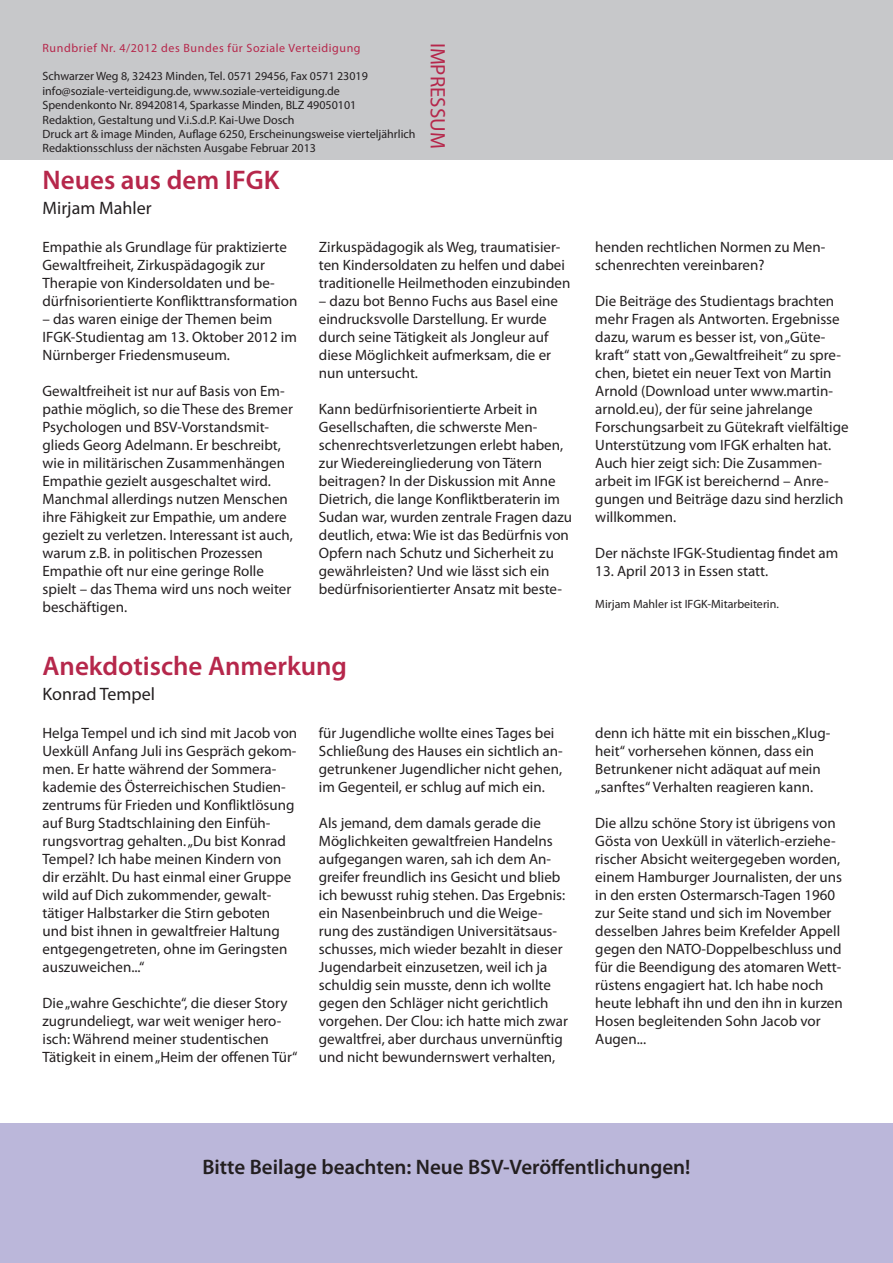
<style>
.page{position:relative;width:893px;height:1263px;background:#fff}
.page>*{position:absolute;margin:0;border:0;box-sizing:border-box;transform-origin:0 0}
.t1{font:600 27px "Myriad Pro";color:#b6274b}
.t2{font:600 21px "Myriad Pro";color:#231f20}
.t3{font:21px "Myriad Pro";color:#b6274b}
.t4{font:18px "Myriad Pro";color:#231f20}
.t5{font:15px/18px "Myriad Pro";color:#231f20}
.t6{font:12px/14.4px "Myriad Pro";color:#231f20}
.t7{font:12px "Myriad Pro";letter-spacing:.05em;color:#b6274b}
</style>
<div class="page">
<div style="left:0;top:0;width:893px;height:159px;background:#c7c8ca"></div>
<div style="left:0;top:1123px;width:893px;height:140px;background:#bbb7da"></div>
<p class="t7" style="left:43px;top:40px;width:320px">Rundbrief Nr. 4/2012 des Bundes für Soziale Verteidigung</p>
<p class="t6" style="left:43px;top:69px;width:374px">Schwarzer Weg 8, 32423 Minden, Tel. 0571 29456, Fax 0571 23019 info@soziale-verteidigung.de, www.soziale-verteidigung.de Spendenkonto Nr. 89420814, Sparkasse Minden, BLZ 49050101<br>Redaktion, Gestaltung und V.i.S.d.P. Kai-Uwe Dosch<br>Druck art &amp; image Minden, Auflage 6250, Erscheinungsweise vierteljährlich Redaktionsschluss der nächsten Ausgabe Februar 2013</p>
<h1 class="t1" style="left:43px;top:163px;width:238px">Neues aus dem IFGK</h1>
<p class="t4" style="left:43px;top:197px;width:111px">Mirjam Mahler</p>
<h2 class="t3" style="left:451px;top:43px;width:107px;rotate:90deg">IMPRESSUM</h2>
<p class="t5" style="left:43px;top:238px;width:256px">Empathie als Grundlage für praktizierte Gewaltfreiheit, Zirkuspädagogik zur Therapie von Kindersoldaten und be&shy;dürfnisorientierte Konflikttransformation</p>
<p class="t5" style="left:43px;top:310px;width:256px">– das waren einige der Themen beim<br>IFGK-Studientag am 13. Oktober 2012 im<br>Nürnberger Friedensmuseum.</p>
<p class="t5" style="left:43px;top:382px;width:252px">Gewaltfreiheit ist nur auf Basis von Em&shy;pathie möglich, so die These des Bremer Psychologen und BSV-Vorstandsmit&shy;glieds Georg Adelmann. Er beschreibt, wie in militärischen Zusammenhängen Empathie gezielt ausgeschaltet wird.<br>Manchmal allerdings nutzen Menschen ihre Fähigkeit zur Empathie, um andere gezielt zu verletzen. Interessant ist auch, warum z.B. in politischen Prozessen Empathie oft nur eine geringe Rolle spielt – das Thema wird uns noch weiter beschäftigen.</p>
<p class="t5" style="left:319px;top:238px;width:253px">Zirkuspädagogik als Weg, traumatisier&shy;ten Kindersoldaten zu helfen und dabei traditionelle Heilmethoden einzubinden</p>
<p class="t5" style="left:319px;top:292px;width:241px">– dazu bot Benno Fuchs aus Basel eine eindrucksvolle Darstellung. Er wurde durch seine Tätigkeit als Jongleur auf diese Möglichkeit aufmerksam, die er nun untersucht.</p>
<p class="t5" style="left:319px;top:400px;width:255px">Kann bedürfnisorientierte Arbeit in Gesellschaften, die schwerste Men&shy;schenrechtsverletzungen erlebt haben, zur Wiedereingliederung von Tätern beitragen? In der Diskussion mit Anne Dietrich, die lange Konfliktberaterin im Sudan war, wurden zentrale Fragen dazu deutlich, etwa: Wie ist das Bedürfnis von Opfern nach Schutz und Sicherheit zu gewährleisten? Und wie lässt sich ein bedürfnisorientierter Ansatz mit beste-</p>
<h1 class="t1" style="left:43px;top:649px;width:306px">Anekdotische Anmerkung</h1>
<p class="t4" style="left:43px;top:683px;width:114px">Konrad Tempel</p>
<p class="t5" style="left:43px;top:724px;width:256px">Helga Tempel und ich sind mit Jacob von Uexküll Anfang Juli ins Gespräch gekom&shy;men. Er hatte während der Sommera&shy;kademie des Österreichischen Studien&shy;zentrums für Frieden und Konfliktlösung auf Burg Stadtschlaining den Einfüh&shy;rungsvortrag gehalten. „Du bist Konrad Tempel? Ich habe meinen Kindern von dir erzählt. Du hast einmal einer Gruppe wild auf Dich zukommender, gewalt&shy;tätiger Halbstarker die Stirn geboten und bist ihnen in gewaltfreier Haltung entgegengetreten, ohne im Geringsten auszuweichen...“</p>
<p class="t5" style="left:43px;top:994px;width:257px">Die „wahre Geschichte“, die dieser Story zugrundeliegt, war weit weniger hero&shy;isch: Während meiner studentischen Tätigkeit in einem „Heim der offenen Tür“</p>
<p class="t5" style="left:319px;top:724px;width:245px">für Jugendliche wollte eines Tages bei Schließung des Hauses ein sichtlich an&shy;getrunkener Jugendlicher nicht gehen, im Gegenteil, er schlug auf mich ein.</p>
<p class="t5" style="left:319px;top:814px;width:251px">Als jemand, dem damals gerade die Möglichkeiten gewaltfreien Handelns aufgegangen waren, sah ich dem An&shy;greifer freundlich ins Gesicht und blieb ich bewusst ruhig stehen. Das Ergebnis: ein Nasenbeinbruch und die Weige&shy;rung des zuständigen Universitätsaus&shy;schusses, mich wieder bezahlt in dieser Jugendarbeit einzusetzen, weil ich ja schuldig sein musste, denn ich wollte gegen den Schläger nicht gerichtlich vorgehen. Der Clou: ich hatte mich zwar gewaltfrei, aber durchaus unvernünftig und nicht bewundernswert verhalten,</p>
<p class="t5" style="left:595px;top:238px;width:232px">henden rechtlichen Normen zu Men&shy;schenrechten vereinbaren?</p>
<p class="t5" style="left:595px;top:292px;width:255px">Die Beiträge des Studientags brachten mehr Fragen als Antworten. Ergebnisse dazu, warum es besser ist, von „Güte&shy;kraft“ statt von „Gewaltfreiheit“ zu spre&shy;chen, bietet ein neuer Text von Martin Arnold (Download unter www.martin&shy;arnold.eu), der für seine jahrelange Forschungsarbeit zu Gütekraft vielfältige Unterstützung vom IFGK erhalten hat.<br>Auch hier zeigt sich: Die Zusammen&shy;arbeit im IFGK ist bereichernd – Anre&shy;gungen und Beiträge dazu sind herzlich willkommen.</p>
<p class="t5" style="left:595px;top:544px;width:244px">Der nächste IFGK-Studientag findet am</p>
<p class="t5" style="left:595px;top:562px;width:174px">13. April 2013 in Essen statt.</p>
<p class="t6" style="left:595px;top:597px;width:185px">Mirjam Mahler ist IFGK-Mitarbeiterin.</p>
<p class="t5" style="left:595px;top:724px;width:236px">denn ich hätte mit ein bisschen „Klug&shy;heit“ vorhersehen können, dass ein Betrunkener nicht adäquat auf mein „sanftes“ Verhalten reagieren kann.</p>
<p class="t5" style="left:595px;top:814px;width:249px">Die allzu schöne Story ist übrigens von Gösta von Uexküll in väterlich-erziehe&shy;rischer Absicht weitergegeben worden, einem Hamburger Journalisten, der uns in den ersten Ostermarsch-Tagen 1960 zur Seite stand und sich im November desselben Jahres beim Krefelder Appell gegen den NATO-Doppelbeschluss und für die Beendigung des atomaren Wett&shy;rüstens engagiert hat. Ich habe noch heute lebhaft ihn und den ihn in kurzen Hosen begleitenden Sohn Jacob vor Augen...</p>
<h2 class="t2" style="left:202px;top:1154px;width:490px">Bitte Beilage beachten: Neue BSV-Veröffentlichungen!</h2>
</div>
